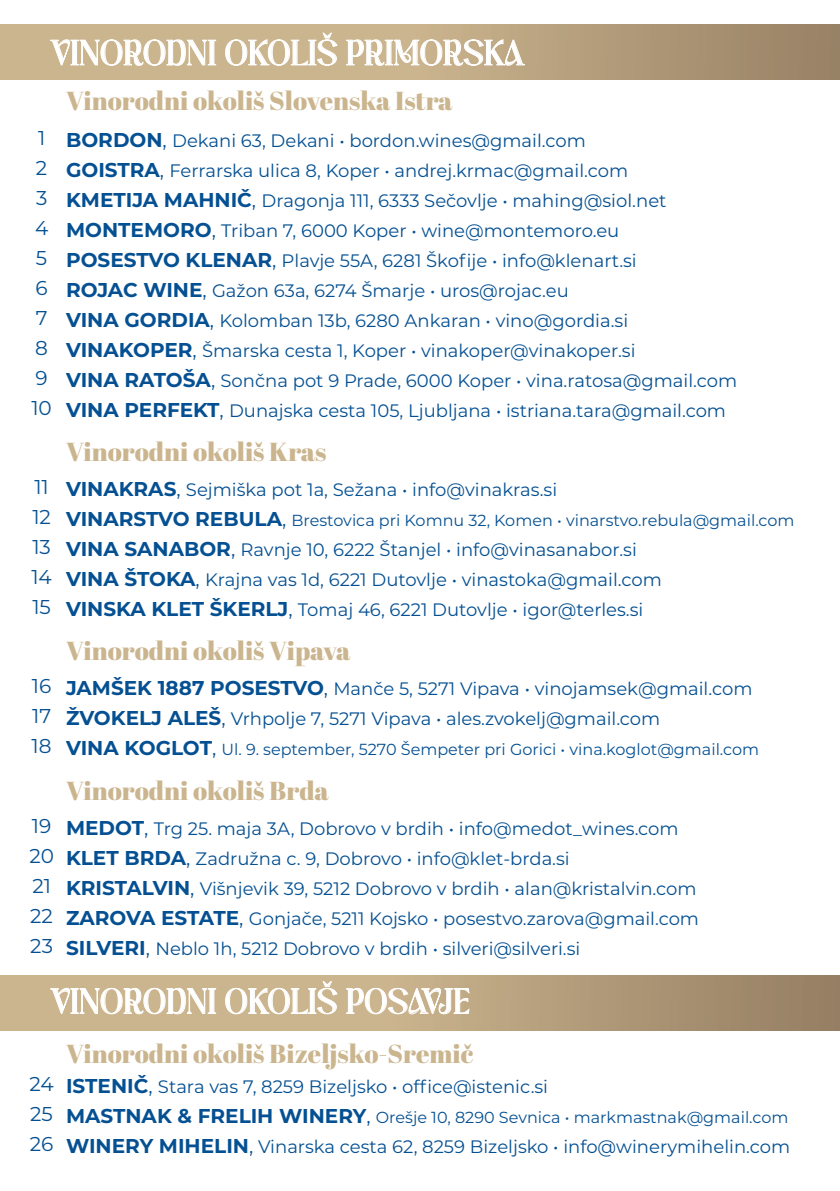
<style>
.page{position:relative;width:840px;height:1191px;background:#fff}
.page>*{position:absolute;margin:0;border:0;box-sizing:border-box;transform-origin:0 0}
.t1{font:34px "Avocalipss";letter-spacing:-.005em;color:#fff}
.t2{font:26px "Abril Fatface";color:#cbb58e}
.t3{font:20px/30px "Montserrat";color:#055092}
.t4{font:18px/30px "Montserrat";color:#055092}
.t5{font:16px "Montserrat";color:#055092}
.s1{font-weight:700;font-size:20px}
.s2{font-size:20px}
</style>
<div class="page">
<div style="left:0;top:24px;width:839px;height:56px;background:linear-gradient(to right,#d8c298,#a38d6e)"></div>
<div style="left:0;top:975px;width:839px;height:55px;background:linear-gradient(to right,#d9c399,#9f896b)"></div>
<svg style="left:50px;top:39px;width:166px;height:27px;background:#d7c6a9"></svg>
<svg style="left:224px;top:32px;width:114px;height:34px;background:#d4c2a2"></svg>
<svg style="left:345px;top:34px;width:180px;height:33px;background:#d1c0a2"></svg>
<svg style="left:50px;top:987px;width:166px;height:28px;background:#d7c6a8"></svg>
<svg style="left:224px;top:980px;width:114px;height:34px;background:#d4c2a2"></svg>
<svg style="left:345px;top:987px;width:125px;height:28px;background:#d4c3a6"></svg>
<h1 class="t1" style="left:51px;top:37px;width:474px">VINORODNI OKOLIŠ PRIMORSKA</h1>
<p class="t3" style="left:31px;top:122px;width:22px;text-align:center">1<br>2<br>3<br>4<br>5<br>6<br>7<br>8<br>9<br>10</p>
<p class="t3" style="left:31px;top:471px;width:22px">11<br>12<br>13<br>14<br>15</p>
<p class="t3" style="left:32px;top:670px;width:21px;text-align:justify">16<br>17<br>18</p>
<p class="t3" style="left:29px;top:810px;width:26px">19<br>20<br>21<br>22<br>23</p>
<h2 class="t2" style="left:66px;top:83px;width:387px">Vinorodni okoliš Slovenska Istra</h2>
<p class="t4" style="left:66px;top:125px;width:672px"><span class="s1">BORDON</span><span class="s2">,</span> Dekani 63, Dekani • bordon.wines@gmail.com<br><span class="s1">GOISTRA</span><span class="s2">,</span> Ferrarska ulica 8, Koper • andrej.krmac@gmail.com<br><span class="s1">KMETIJA MAHNIČ</span><span class="s2">,</span> Dragonja 111, 6333 Sečovlje • mahing@siol.net <span class="s1">MONTEMORO</span><span class="s2">,</span> Triban 7, 6000 Koper • wine@montemoro.eu <span class="s1">POSESTVO KLENAR</span><span class="s2">,</span> Plavje 55A, 6281 Škofije • info@klenart.si<br><span class="s1">ROJAC WINE</span><span class="s2">,</span> Gažon 63a, 6274 Šmarje • uros@rojac.eu<br><span class="s1">VINA GORDIA</span><span class="s2">,</span> Kolomban 13b, 6280 Ankaran • vino@gordia.si <span class="s1">VINAKOPER</span><span class="s2">,</span> Šmarska cesta 1, Koper • vinakoper@vinakoper.si<br><span class="s1">VINA RATOŠA</span><span class="s2">,</span> Sončna pot 9 Prade, 6000 Koper • vina.ratosa@gmail.com <span class="s1">VINA PERFEKT</span><span class="s2">,</span> Dunajska cesta 105, Ljubljana • istriana.tara@gmail.com</p>
<h2 class="t2" style="left:66px;top:434px;width:262px">Vinorodni okoliš Kras</h2>
<p class="t4" style="left:66px;top:474px;width:492px"><span class="s1">VINAKRAS</span><span class="s2">,</span> Sejmiška pot 1a, Sežana • info@vinakras.si</p>
<p class="t5" style="left:66px;top:509px;width:729px"><span class="s1">VINARSTVO REBULA</span><span class="s2">,</span> Brestovica pri Komnu 32, Komen • vinarstvo.rebula@gmail.com</p>
<p class="t4" style="left:66px;top:534px;width:597px"><span class="s1">VINA SANABOR</span><span class="s2">,</span> Ravnje 10, 6222 Štanjel • info@vinasanabor.si<br><span class="s1">VINA ŠTOKA</span><span class="s2">,</span> Krajna vas 1d, 6221 Dutovlje • vinastoka@gmail.com<br><span class="s1">VINSKA KLET ŠKERLJ</span><span class="s2">,</span> Tomaj 46, 6221 Dutovlje • igor@terles.si</p>
<h2 class="t2" style="left:66px;top:632px;width:285px">Vinorodni okoliš Vipava</h2>
<p class="t4" style="left:66px;top:673px;width:687px"><span class="s1">JAMŠEK 1887 POSESTVO</span><span class="s2">,</span> Manče 5, 5271 Vipava • vinojamsek@gmail.com<br><span class="s1">ŽVOKELJ ALEŠ</span><span class="s2">,</span> Vrhpolje 7, 5271 Vipava • ales.zvokelj@gmail.com</p>
<p class="t5" style="left:66px;top:738px;width:694px"><span class="s1">VINA KOGLOT</span><span class="s2">,</span> Ul. 9. september, 5270 Šempeter pri Gorici • vina.koglot@gmail.com</p>
<h2 class="t2" style="left:66px;top:772px;width:264px">Vinorodni okoliš Brda</h2>
<p class="t4" style="left:66px;top:812px;width:634px"><span class="s1">MEDOT</span><span class="s2">,</span> Trg 25. maja 3A, Dobrovo v brdih • info@medot_wines.com <span class="s1">KLET BRDA</span><span class="s2">,</span> Zadružna c. 9, Dobrovo • info@klet-brda.si <span class="s1">KRISTALVIN</span><span class="s2">,</span> Višnjevik 39, 5212 Dobrovo v brdih • alan@kristalvin.com <span class="s1">ZAROVA ESTATE</span><span class="s2">,</span> Gonjače, 5211 Kojsko • posestvo.zarova@gmail.com <span class="s1">SILVERI</span><span class="s2">,</span> Neblo 1h, 5212 Dobrovo v brdih • silveri@silveri.si</p>
<h1 class="t1" style="left:51px;top:985px;width:420px">VINORODNI OKOLIŠ POSAVJE</h1>
<p class="t3" style="left:30px;top:1068px;width:26px;text-align:justify">24<br>25<br>26</p>
<h2 class="t2" style="left:66px;top:1035px;width:408px">Vinorodni okoliš Bizeljsko-Sremič</h2>
<p class="t4" style="left:66px;top:1070px;width:483px"><span class="s1">ISTENIČ</span><span class="s2">,</span> Stara vas 7, 8259 Bizeljsko • office@istenic.si</p>
<p class="t5" style="left:66px;top:1106px;width:723px"><span class="s1">MASTNAK &amp; FRELIH WINERY</span><span class="s2">,</span> Orešje 10, 8290 Sevnica • markmastnak@gmail.com</p>
<p class="t4" style="left:66px;top:1130px;width:725px"><span class="s1">WINERY MIHELIN</span><span class="s2">,</span> Vinarska cesta 62, 8259 Bizeljsko • info@winerymihelin.com</p>
</div>
